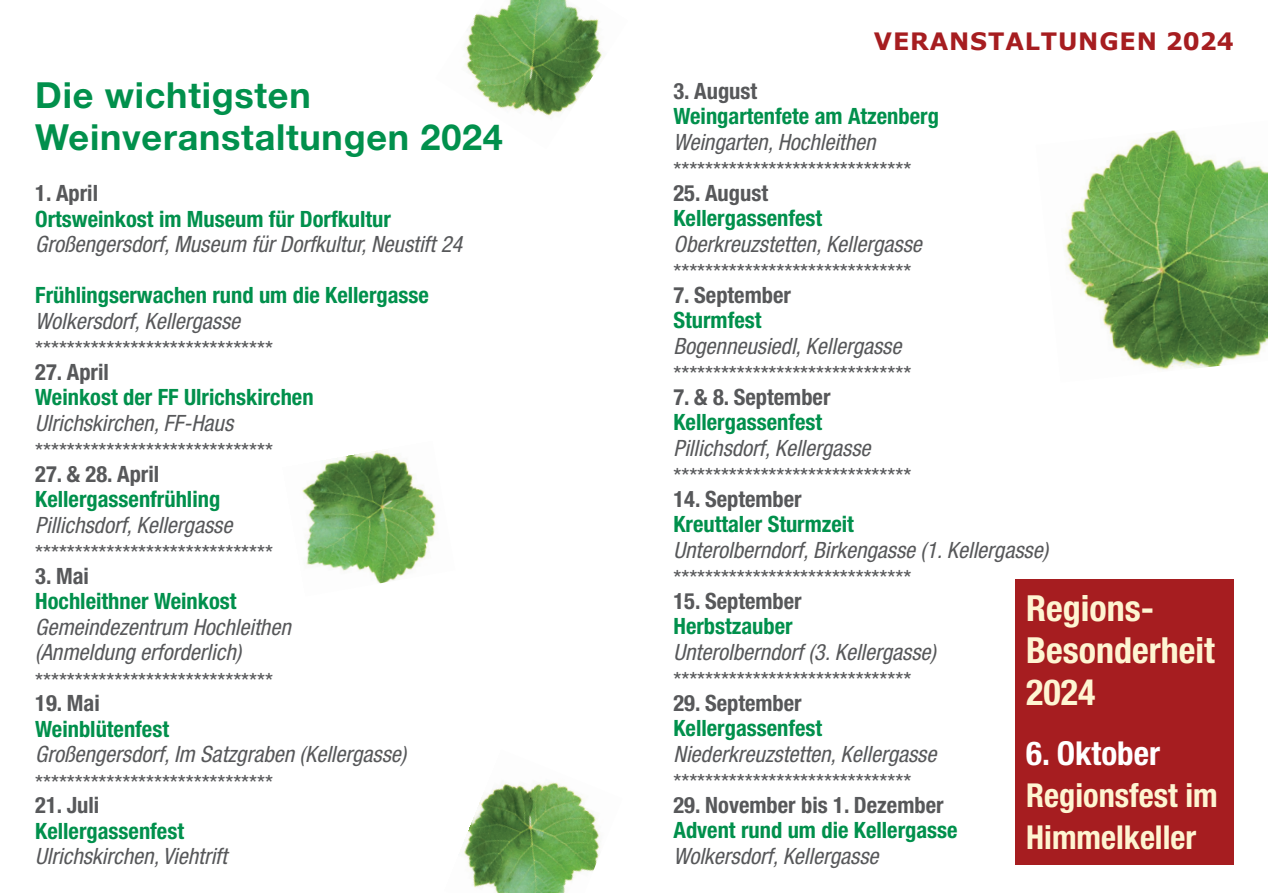
<style>
.page{position:relative;width:1268px;height:893px;background:#fff}
.page>*{position:absolute;margin:0;border:0;box-sizing:border-box;transform-origin:0 0}
.t1{font:700 36px/42px "Helvetica Neue LT Std";letter-spacing:.02em;color:#01904c}
.t2{font:700 condensed 36px/42px "Helvetica Neue LT Std";color:#fef5d2}
.t3{font:700 condensed 33px/42px "Helvetica Neue LT Std";color:#fef5d2}
.t4{font:700 condensed 33px "Helvetica Neue LT Std";color:#fff}
.t5{font:700 24px "Verdana";letter-spacing:.035em;color:#a61d20}
.t6{font:italic condensed 22.5px/25.5px "Helvetica Neue LT Std";color:#57585a}
.t7{font:condensed 22.5px "Helvetica Neue LT Std";color:#57585a}
.t8{font:700 condensed 22.5px "Helvetica Neue LT Std";color:#01904c}
.t9{font:700 condensed 22.5px "Helvetica Neue LT Std";color:#57585a}
</style>
<div class="page">
<div style="left:1015px;top:579px;width:218px;height:286px;background:#a61d20"></div>
<img style="left:1065px;top:130px;width:202px;height:240px">
<img style="left:464px;top:782px;width:136px;height:111px">
<img style="left:302px;top:450px;width:134px;height:134px">
<img style="left:466px;top:0;width:136px;height:116px">
<h1 class="t1" style="left:35px;top:74px;width:469px">Die wichtigsten<br>Weinveranstaltungen 2024</h1>
<p class="t9" style="left:35px;top:180px;width:64px">1. April</p>
<p class="t8" style="left:35px;top:205px;width:357px">Ortsweinkost im Museum für Dorfkultur</p>
<p class="t6" style="left:35px;top:232px;width:428px">Großengersdorf, Museum für Dorfkultur, Neustift 24</p>
<p class="t8" style="left:35px;top:282px;width:395px">Frühlingserwachen rund um die Kellergasse</p>
<p class="t6" style="left:35px;top:309px;width:206px">Wolkersdorf, Kellergasse</p>
<p class="t7" style="left:35px;top:336px;width:239px">******************************</p>
<p class="t9" style="left:35px;top:358px;width:75px">27. April</p>
<p class="t8" style="left:35px;top:384px;width:280px">Weinkost der FF Ulrichskirchen</p>
<p class="t6" style="left:35px;top:410px;width:199px">Ulrichskirchen, FF-Haus</p>
<p class="t7" style="left:35px;top:438px;width:239px">******************************</p>
<p class="t9" style="left:35px;top:460px;width:125px">27. &amp; 28. April</p>
<p class="t8" style="left:35px;top:486px;width:186px">Kellergassenfrühling</p>
<p class="t6" style="left:35px;top:512px;width:198px">Pillichsdorf, Kellergasse</p>
<p class="t7" style="left:35px;top:540px;width:239px">******************************</p>
<p class="t9" style="left:35px;top:562px;width:55px">3. Mai</p>
<p class="t8" style="left:35px;top:588px;width:203px">Hochleithner Weinkost</p>
<p class="t6" style="left:35px;top:614px;width:257px">Gemeindezentrum Hochleithen (Anmeldung erforderlich)</p>
<p class="t7" style="left:35px;top:668px;width:239px">******************************</p>
<p class="t9" style="left:35px;top:690px;width:66px">19. Mai</p>
<p class="t8" style="left:35px;top:715px;width:135px">Weinblütenfest</p>
<p class="t6" style="left:35px;top:742px;width:372px">Großengersdorf, Im Satzgraben (Kellergasse)</p>
<p class="t7" style="left:35px;top:770px;width:239px">******************************</p>
<p class="t9" style="left:35px;top:792px;width:66px">21. Juli</p>
<p class="t8" style="left:35px;top:817px;width:150px">Kellergassenfest</p>
<p class="t6" style="left:35px;top:844px;width:193px">Ulrichskirchen, Viehtrift</p>
<p class="t5" style="left:873px;top:24px;width:361px">VERANSTALTUNGEN 2024</p>
<p class="t9" style="left:673px;top:77px;width:85px">3. August</p>
<p class="t8" style="left:673px;top:102px;width:267px">Weingartenfete am Atzenberg</p>
<p class="t6" style="left:673px;top:129px;width:204px">Weingarten, Hochleithen</p>
<p class="t7" style="left:673px;top:157px;width:239px">******************************</p>
<p class="t9" style="left:673px;top:179px;width:96px">25. August</p>
<p class="t8" style="left:673px;top:204px;width:150px">Kellergassenfest</p>
<p class="t6" style="left:673px;top:231px;width:250px">Oberkreuzstetten, Kellergasse</p>
<p class="t7" style="left:673px;top:259px;width:239px">******************************</p>
<p class="t9" style="left:673px;top:281px;width:119px">7. September</p>
<p class="t8" style="left:673px;top:306px;width:89px">Sturmfest</p>
<p class="t6" style="left:673px;top:333px;width:229px">Bogenneusiedl, Kellergasse</p>
<p class="t7" style="left:673px;top:361px;width:239px">******************************</p>
<p class="t9" style="left:673px;top:383px;width:158px">7. &amp; 8. September</p>
<p class="t8" style="left:673px;top:408px;width:150px">Kellergassenfest</p>
<p class="t6" style="left:673px;top:435px;width:198px">Pillichsdorf, Kellergasse</p>
<p class="t7" style="left:673px;top:463px;width:239px">******************************</p>
<p class="t9" style="left:673px;top:485px;width:130px">14. September</p>
<p class="t8" style="left:673px;top:510px;width:182px">Kreuttaler Sturmzeit</p>
<p class="t6" style="left:673px;top:537px;width:376px">Unterolberndorf, Birkengasse (1. Kellergasse)</p>
<p class="t7" style="left:673px;top:565px;width:239px">******************************</p>
<p class="t9" style="left:673px;top:587px;width:130px">15. September</p>
<p class="t8" style="left:673px;top:612px;width:121px">Herbstzauber</p>
<p class="t6" style="left:673px;top:639px;width:264px">Unterolberndorf (3. Kellergasse)</p>
<p class="t7" style="left:673px;top:667px;width:239px">******************************</p>
<p class="t9" style="left:673px;top:689px;width:130px">29. September</p>
<p class="t8" style="left:673px;top:714px;width:150px">Kellergassenfest</p>
<p class="t6" style="left:673px;top:741px;width:264px">Niederkreuzstetten, Kellergasse</p>
<p class="t7" style="left:673px;top:769px;width:239px">******************************</p>
<p class="t9" style="left:673px;top:791px;width:271px">29. November bis 1. Dezember</p>
<p class="t8" style="left:673px;top:816px;width:285px">Advent rund um die Kellergasse</p>
<p class="t6" style="left:673px;top:843px;width:206px">Wolkersdorf, Kellergasse</p>
<h1 class="t2" style="left:1026px;top:587px;width:190px">Regions-<br>Besonderheit<br>2024</h1>
<h2 class="t4" style="left:1026px;top:734px;width:135px">6. Oktober</h2>
<h2 class="t3" style="left:1026px;top:774px;width:193px">Regionsfest im<br>Himmelkeller</h2>
</div>
